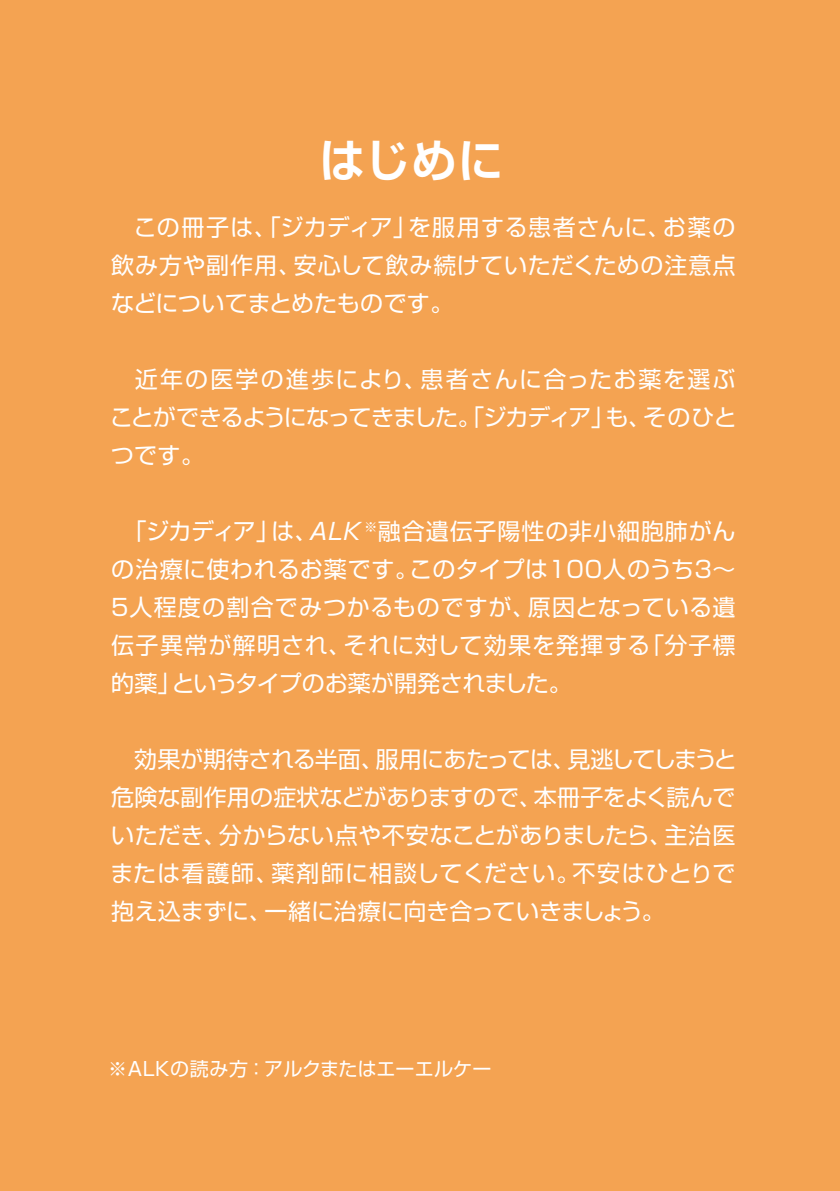
<style>
.page{position:relative;width:840px;height:1191px;background:#fff}
.page>*{position:absolute;margin:0;border:0;box-sizing:border-box;transform-origin:0 0}
.t1{font:700 46px "Shin Go Pro De";color:#fff}
.t2{font:23px/38px "Shin Go Pro";letter-spacing:.01em;color:#fff;text-align:justify}
.t3{font:19px "Shin Go Pro";letter-spacing:.01em;color:#fff}
</style>
<div class="page">
<div style="left:0;top:0;width:839px;height:1191px;background:#f4a352"></div>
<h1 class="t1" style="left:319px;top:123px;width:186px">はじめに</h1>
<p class="t2" style="left:111px;top:205px;width:625px">　この冊子は、「ジカディア」を服用する患者さんに、お薬の飲み方や副作用、安心して飲み続けていただくための注意点などについてまとめたものです。</p>
<p class="t2" style="left:110px;top:357px;width:627px;text-indent:25px">近年の医学の進歩により、患者さんに合ったお薬を選ぶことができるようになってきました。「ジカディア」も、そのひとつです。</p>
<p class="t2" style="left:111px;top:509px;width:625px">　「ジカディア」は、ALK <sup>※</sup>融合遺伝子陽性の非小細胞肺がんの治療に使われるお薬です。このタイプは100人のうち3～5人程度の割合でみつかるものですが、原因となっている遺伝子異常が解明され、それに対して効果を発揮する「分子標的薬」というタイプのお薬が開発されました。</p>
<p class="t2" style="left:110px;top:737px;width:627px">　効果が期待される半面、服用にあたっては、見逃してしまうと危険な副作用の症状などがありますので、本冊子をよく読んでいただき、分からない点や不安なことがありましたら、主治医または看護師、薬剤師に相談してください。不安はひとりで抱え込まずに、一緒に治療に向き合っていきましょう。</p>
<p class="t3" style="left:108px;top:1053px;width:385px">※ALKの読み方：アルクまたはエーエルケー</p>
</div>
